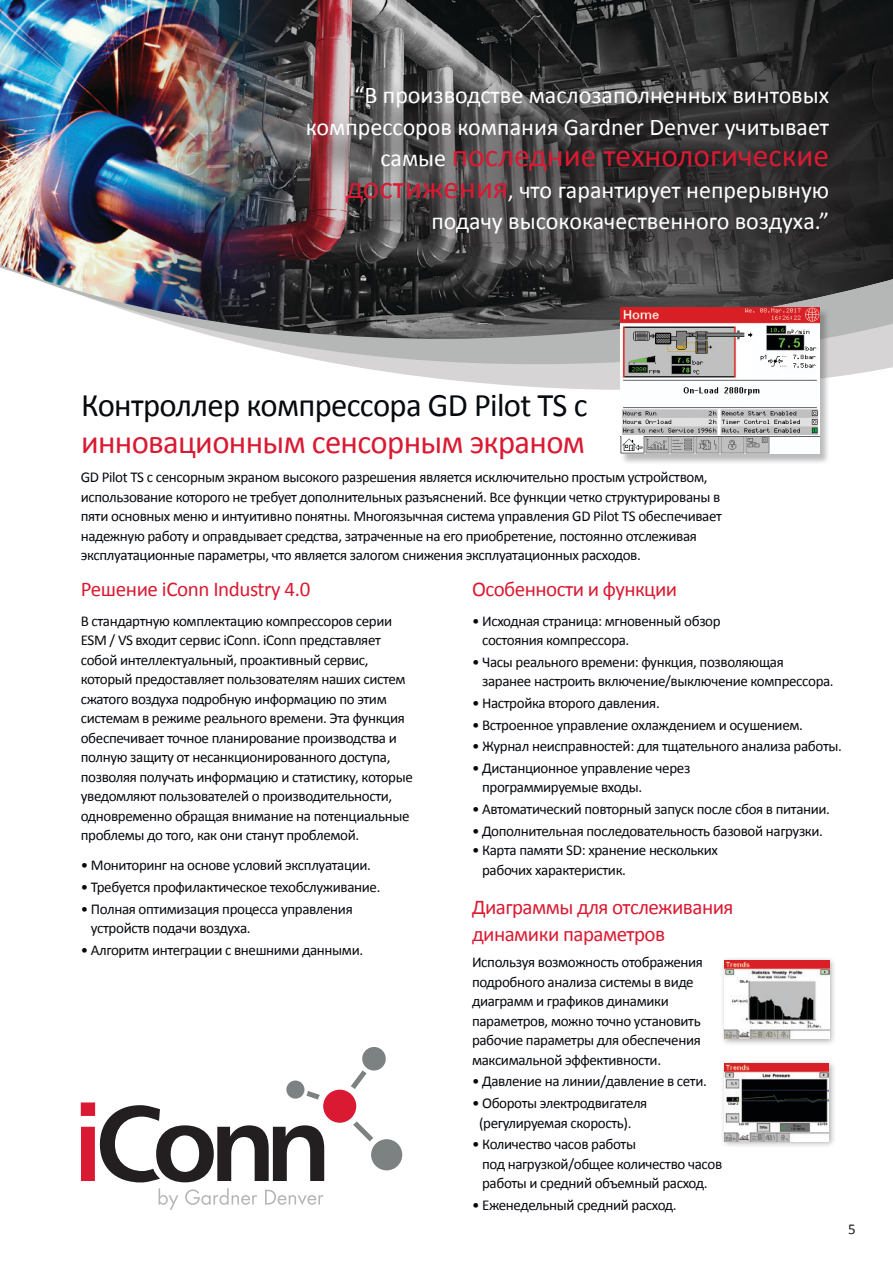
<style>
.page{position:relative;width:893px;height:1263px;background:#fff}
.page>*{position:absolute;margin:0;border:0;box-sizing:border-box;transform-origin:0 0}
.t1{font:33px "Calibri";letter-spacing:-.02em;color:#06090d}
.t2{font:33px "Calibri";letter-spacing:-.02em;color:#da1a32}
.t3{font:31.5px "Calibri";color:#da1a32}
.t4{font:24px/31.5px "Calibri";color:#fff;text-align:right}
.t5{font:21px/27px "Calibri";letter-spacing:-.025em;color:#da1a32}
.t6{font:15px/19.5px "Calibri";letter-spacing:-.025em;color:#06090d}
.t7{font:15px "Calibri";color:#231f20}
.s1{font-size:24px;color:#fff}
.s2{font-size:31.5px;color:#da1a32}
</style>
<div class="page">
<img style="left:0;top:0;width:149px;height:100px">
<img style="left:149px;top:0;width:744px;height:100px">
<img style="left:0;top:100px;width:893px;height:290px">
<div style="left:297px;top:77px;width:584px;height:208px;background:#231f20;opacity:.79"></div>
<div style="left:620px;top:308px;width:209px;height:157px;background:#231f20;opacity:.3"></div>
<img style="left:621px;top:307px;width:199px;height:147px">
<div style="left:721px;top:1059px;width:115px;height:89px;background:#231f20;opacity:.34"></div>
<img style="left:724px;top:1063px;width:105px;height:78px">
<div style="left:720px;top:956px;width:116px;height:90px;background:#231f20;opacity:.34"></div>
<img style="left:724px;top:960px;width:105px;height:78px">
<svg style="left:159px;top:1188px;width:19px;height:22px"></svg>
<svg style="left:185px;top:1188px;width:72px;height:17px"></svg>
<svg style="left:265px;top:1190px;width:59px;height:15px"></svg>
<div style="left:286px;top:1080px;width:18px;height:19px;background:#7c8281;border-radius:50%"></div>
<svg style="left:353px;top:1121px;width:20px;height:20px"></svg>
<svg style="left:81px;top:1091px;width:243px;height:91px"></svg>
<div style="left:371px;top:1139px;width:31px;height:31px;background:#7c8281;border-radius:50%"></div>
<svg style="left:351px;top:1047px;width:35px;height:42px"></svg>
<div style="left:323px;top:1090px;width:33px;height:33px;background:#da1a32;border-radius:50%"></div>
<h3 class="t4" style="left:306px;top:78px;width:525px">“В производстве маслозаполненных винтовых компрессоров компания Gardner Denver учитывает</h3>
<h2 class="t3" style="left:380px;top:136px;width:450px"><span class="s1">самые</span> последние технологические</h2>
<h3 class="t4" style="left:346px;top:173px;width:485px"><span class="s2">достижения</span>, что гарантирует непрерывную подачу высококачественного воздуха.”</h3>
<h1 class="t1" style="left:81px;top:384px;width:508px">Контроллер компрессора GD Pilot TS с</h1>
<h1 class="t2" style="left:81px;top:422px;width:505px">инновационным сенсорным экраном</h1>
<p class="t6" style="left:81px;top:467px;width:643px">GD Pilot TS с сенсорным экраном высокого разрешения является исключительно простым устройством, использование которого не требует дополнительных разъяснений. Все функции четко структурированы в пяти основных меню и интуитивно понятны. Многоязычная система управления GD Pilot TS обеспечивает надежную работу и оправдывает средства, затраченные на его приобретение, постоянно отслеживая эксплуатационные параметры, что является залогом снижения эксплуатационных расходов.</p>
<h3 class="t5" style="left:81px;top:574px;width:231px">Решение iConn Industry 4.0</h3>
<p class="t6" style="left:81px;top:610px;width:333px">В стандартную комплектацию компрессоров серии ESM / VS входит сервис iConn. iConn представляет собой интеллектуальный, проактивный сервис, который предоставляет пользователям наших систем сжатого воздуха подробную информацию по этим системам в режиме реального времени. Эта функция обеспечивает точное планирование производства и полную защиту от несанкционированного доступа, позволяя получать информацию и статистику, которые уведомляют пользователей о производительности, одновременно обращая внимание на потенциальные проблемы до того, как они станут проблемой.</p>
<p class="t6" style="left:81px;top:855px;width:292px">• Мониторинг на основе условий эксплуатации.</p>
<p class="t6" style="left:81px;top:876px;width:301px">• Требуется профилактическое техобслуживание.</p>
<p class="t6" style="left:91px;top:898px;width:263px;text-indent:-10px">• Полная оптимизация процесса управления устройств подачи воздуха.</p>
<p class="t6" style="left:81px;top:939px;width:284px">• Алгоритм интеграции с внешними данными.</p>
<h3 class="t5" style="left:472px;top:574px;width:207px">Особенности и функции</h3>
<p class="t6" style="left:482px;top:610px;width:240px;text-indent:-10px">• Исходная страница: мгновенный обзор состояния компрессора.</p>
<p class="t6" style="left:482px;top:651px;width:353px;text-indent:-10px">• Часы реального времени: функция, позволяющая заранее настроить включение/выключение компрессора.</p>
<p class="t6" style="left:472px;top:692px;width:189px">• Настройка второго давления.</p>
<p class="t6" style="left:472px;top:714px;width:332px">• Встроенное управление охлаждением и осушением.</p>
<p class="t6" style="left:472px;top:736px;width:371px">• Журнал неисправностей: для тщательного анализа работы.</p>
<p class="t6" style="left:482px;top:757px;width:210px;text-indent:-10px">• Дистанционное управление через программируемые входы.</p>
<p class="t6" style="left:472px;top:798px;width:360px">• Автоматический повторный запуск после сбоя в питании.</p>
<p class="t6" style="left:472px;top:820px;width:353px">• Дополнительная последовательность базовой нагрузки.</p>
<p class="t6" style="left:482px;top:840px;width:237px;text-indent:-10px">• Карта памяти SD: хранение нескольких рабочих характеристик.</p>
<h3 class="t5" style="left:472px;top:893px;width:263px">Диаграммы для отслеживания динамики параметров</h3>
<p class="t6" style="left:472px;top:952px;width:233px">Используя возможность отображения подробного анализа системы в виде диаграмм и графиков динамики параметров, можно точно установить рабочие параметры для обеспечения максимальной эффективности.</p>
<p class="t6" style="left:472px;top:1071px;width:236px">• Давление на линии/давление в сети.</p>
<p class="t6" style="left:472px;top:1092px;width:177px;text-align:center">• Обороты электродвигателя (регулируемая скорость).</p>
<p class="t6" style="left:482px;top:1134px;width:242px;text-indent:-10px">• Количество часов работы<br>под нагрузкой/общее количество часов работы и средний объемный расход.</p>
<p class="t6" style="left:472px;top:1194px;width:206px">• Еженедельный средний расход.</p>
<p class="t7" style="left:848px;top:1219px;width:9px">5</p>
</div>
